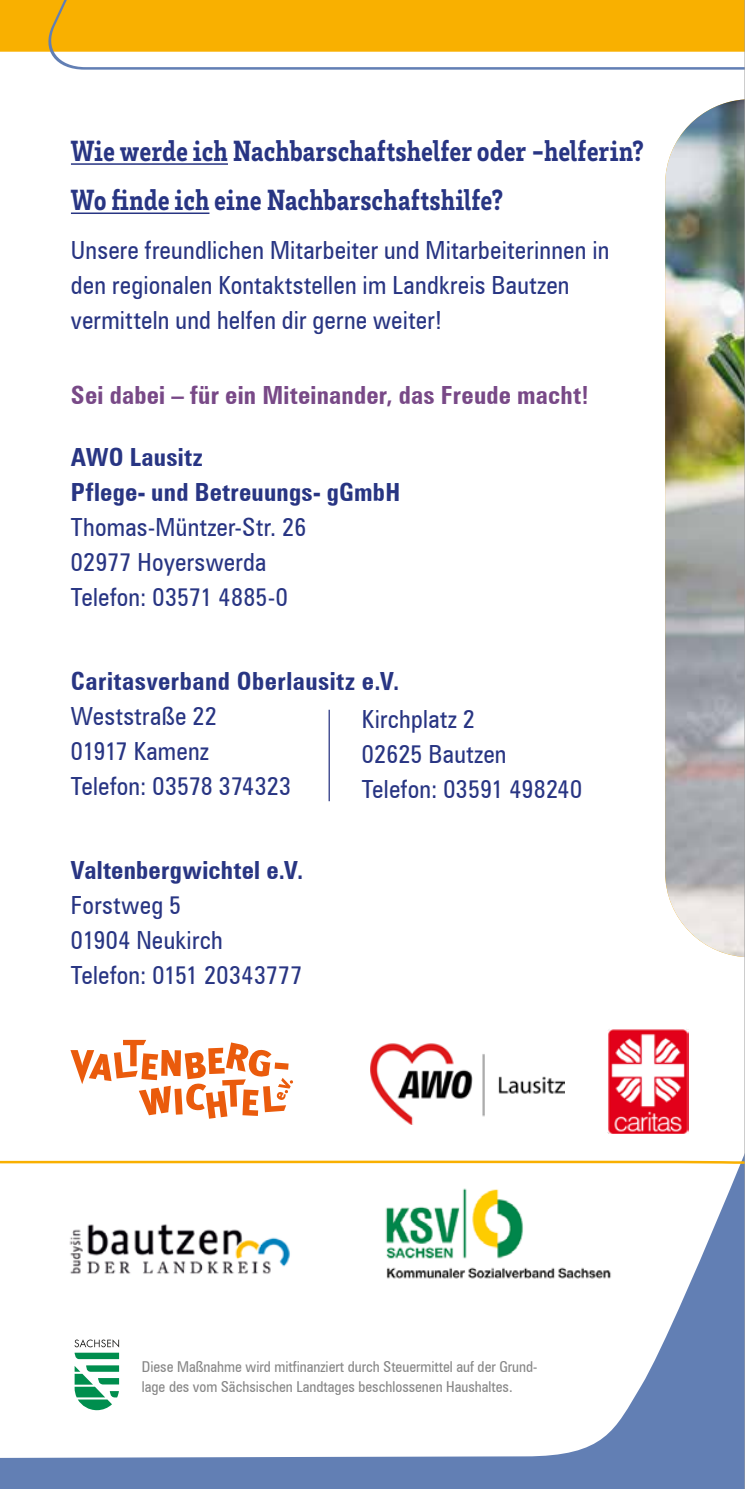
<style>
.page{position:relative;width:745px;height:1489px;background:#fff}
.page>*{position:absolute;margin:0;border:0;box-sizing:border-box;transform-origin:0 0}
.t1{font:900 condensed 30px/49.2px "Brix Slab";color:#283583}
.t2{font:condensed 25px/35px "Zurich BT";letter-spacing:.01em;color:#283583}
.t3{font:700 condensed 25px/35px "Zurich BT";letter-spacing:.015em;color:#283583}
.t4{font:700 condensed 25px "Zurich BT";letter-spacing:.01em;color:#784987}
.t5{font:condensed 15px/20px "Zurich BT";color:#878787}
</style>
<div class="page">
<img style="left:665px;top:99px;width:79px;height:816px">
<svg style="left:0;top:1229px;width:744px;height:259px"></svg>
<div style="left:0;top:0;width:30px;height:52px;background:#f9b000"></div>
<svg style="left:30px;top:0;width:714px;height:70px"></svg>
<img style="left:63px;top:1229px;width:230px;height:51px">
<hr style="left:71px;top:163px;width:157px;height:2px;background:#283583">
<hr style="left:71px;top:212px;width:138px;height:2px;background:#283583">
<svg style="left:0;top:915px;width:744px;height:314px"></svg>
<hr style="left:328px;top:709px;width:1px;height:92px;background:#283583">
<hr style="left:744px;top:0;width:1px;height:1488px;background:#9d9d9d">
<img style="left:370px;top:1042px;width:194px;height:82px">
<img style="left:607px;top:1028px;width:81px;height:105px">
<svg style="left:75px;top:1365px;width:44px;height:44px"></svg>
<svg style="left:74px;top:1339px;width:45px;height:19px"></svg>
<div style="left:57px;top:1025px;width:243px;height:102px;background:#fff"></div>
<svg style="left:70px;top:1039px;width:223px;height:79px"></svg>
<img style="left:381px;top:1185px;width:233px;height:101px">
<p class="t1" style="left:71px;top:125px;width:574px">Wie werde ich Nachbarschaftshelfer oder -helferin?<br>Wo finde ich eine Nachbarschaftshilfe?</p>
<p class="t2" style="left:71px;top:233px;width:539px">Unsere freundlichen Mitarbeiter und Mitarbeiterinnen in den regionalen Kontaktstellen im Landkreis Bautzen vermitteln und helfen dir gerne weiter!</p>
<p class="t4" style="left:71px;top:379px;width:519px">Sei dabei – für ein Miteinander, das Freude macht!</p>
<p class="t3" style="left:71px;top:439px;width:330px">AWO Lausitz<br>Pflege- und Betreuungs- gGmbH</p>
<p class="t2" style="left:71px;top:509px;width:237px">Thomas-Müntzer-Str. 26<br>02977 Hoyerswerda<br>Telefon: 03571 4885-0</p>
<p class="t3" style="left:71px;top:663px;width:329px">Caritasverband Oberlausitz e.V.</p>
<p class="t2" style="left:71px;top:698px;width:221px">Weststraße 22<br>01917 Kamenz<br>Telefon: 03578 374323</p>
<p class="t2" style="left:361px;top:701px;width:222px">Kirchplatz 2<br>02625 Bautzen<br>Telefon: 03591 498240</p>
<p class="t3" style="left:71px;top:852px;width:233px">Valtenbergwichtel e.V.</p>
<p class="t2" style="left:71px;top:887px;width:233px">Forstweg 5<br>01904 Neukirch<br>Telefon: 0151 20343777</p>
<p class="t5" style="left:142px;top:1356px;width:397px">Diese Maßnahme wird mitfinanziert durch Steuermittel auf der Grund&shy;lage des vom Sächsischen Landtages beschlossenen Haushaltes.</p>
</div>
